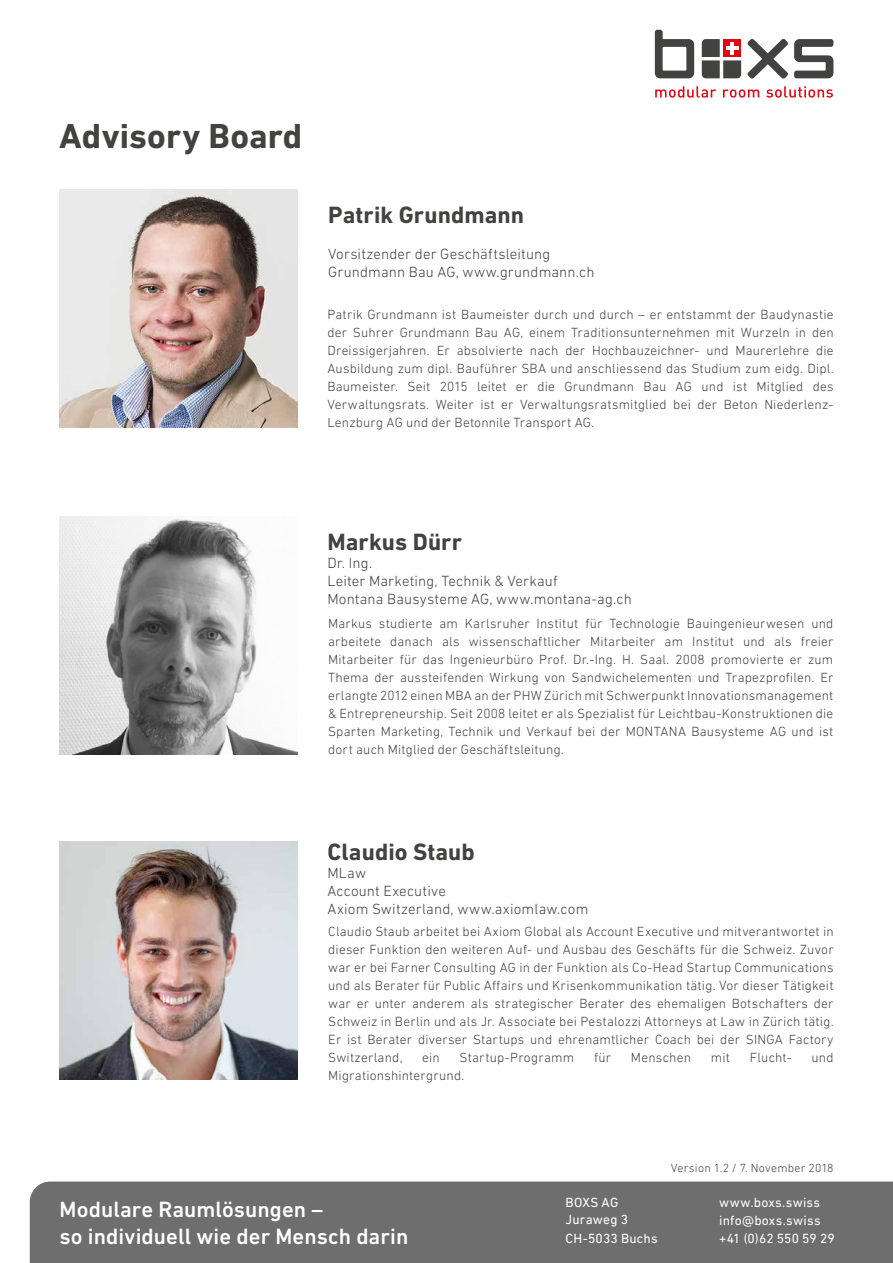
<style>
.page{position:relative;width:893px;height:1263px;background:#fff}
.page>*{position:absolute;margin:0;border:0;box-sizing:border-box;transform-origin:0 0}
.t1{font:700 35.25px "DIN Next LT Pro";letter-spacing:.005em;color:#424241}
.t2{font:700 24px "DIN Next LT Pro";letter-spacing:.005em;color:#424241}
.t3{font:500 22.5px/27px "DIN Next LT Pro";letter-spacing:.005em;color:#fff}
.t4{font:300 15px/18px "DIN Next LT Pro";letter-spacing:.01em;color:#424241}
.t5{font:300 13.5px/18px "DIN Next LT Pro";letter-spacing:.015em;color:#424241;text-align:justify}
.t6{font:13.5px/18px "DIN Next LT Pro";letter-spacing:.015em;color:#fff}
.t7{font:300 12px "DIN Next LT Pro";letter-spacing:.02em;color:#424241}
</style>
<div class="page">
<div style="left:30px;top:1181px;width:863px;height:82px;background:#6f6e6e"></div>
<svg style="left:654px;top:29px;width:180px;height:69px"></svg>
<img style="left:59px;top:189px;width:238px;height:238px">
<img style="left:60px;top:516px;width:237px;height:238px">
<img style="left:60px;top:842px;width:238px;height:238px">
<h1 class="t1" style="left:59px;top:115px;width:245px">Advisory Board</h1>
<h2 class="t2" style="left:328px;top:201px;width:198px">Patrik Grundmann</h2>
<p class="t4" style="left:328px;top:245px;width:268px">Vorsitzender der Geschäftsleitung<br>Grundmann Bau AG, www.grundmann.ch</p>
<p class="t5" style="left:327px;top:305px;width:508px">Patrik Grundmann ist Baumeister durch und durch – er entstammt der Baudynastie der Suhrer Grundmann Bau AG, einem Traditionsunternehmen mit Wurzeln in den Dreissigerjahren. Er absolvierte nach der Hochbauzeichner- und Maurerlehre die Ausbildung zum dipl. Bauführer SBA und anschliessend das Studium zum eidg. Dipl.<br>Baumeister. Seit 2015 leitet er die Grundmann Bau AG und ist Mitglied des Verwaltungsrats. Weiter ist er Verwaltungsratsmitglied bei der Beton Niederlenz-Lenzburg AG und der Betonnile Transport AG.</p>
<h2 class="t2" style="left:327px;top:528px;width:136px">Markus Dürr</h2>
<p class="t4" style="left:327px;top:554px;width:306px">Dr. Ing.<br>Leiter Marketing, Technik &amp; Verkauf<br>Montana Bausysteme AG, www.montana-ag.ch</p>
<p class="t5" style="left:328px;top:614px;width:507px">Markus studierte am Karlsruher Institut für Technologie Bauingenieurwesen und arbeitete danach als wissenschaftlicher Mitarbeiter am Institut und als freier Mitarbeiter für das Ingenieurbüro Prof. Dr.-Ing. H. Saal. 2008 promovierte er zum Thema der aussteifenden Wirkung von Sandwichelementen und Trapezprofilen. Er erlangte 2012 einen MBA an der PHW Zürich mit Schwerpunkt Innovationsmanagement &amp; Entrepreneurship. Seit 2008 leitet er als Spezialist für Leichtbau-Konstruktionen die Sparten Marketing, Technik und Verkauf bei der MONTANA Bausysteme AG und ist dort auch Mitglied der Geschäftsleitung.</p>
<h2 class="t2" style="left:327px;top:838px;width:149px">Claudio Staub</h2>
<p class="t4" style="left:327px;top:863px;width:262px">MLaw<br>Account Executive<br>Axiom Switzerland, www.axiomlaw.com</p>
<p class="t5" style="left:328px;top:922px;width:507px">Claudio Staub arbeitet bei Axiom Global als Account Executive und mitverantwortet in dieser Funktion den weiteren Auf- und Ausbau des Geschäfts für die Schweiz. Zuvor war er bei Farner Consulting AG in der Funktion als Co-Head Startup Communications und als Berater für Public Affairs und Krisenkommunikation tätig. Vor dieser Tätigkeit war er unter anderem als strategischer Berater des ehemaligen Botschafters der Schweiz in Berlin und als Jr. Associate bei Pestalozzi Attorneys at Law in Zürich tätig.<br>Er ist Berater diverser Startups und ehrenamtlicher Coach bei der SINGA Factory Switzerland,</p>
<p class="t5" style="left:422px;top:1048px;width:19px">ein</p>
<p class="t5" style="left:460px;top:1048px;width:116px">Startup-Programm</p>
<p class="t5" style="left:594px;top:1048px;width:19px">für</p>
<p class="t5" style="left:631px;top:1048px;width:62px">Menschen</p>
<p class="t5" style="left:711px;top:1048px;width:21px">mit</p>
<p class="t5" style="left:750px;top:1048px;width:43px">Flucht-</p>
<p class="t5" style="left:811px;top:1048px;width:24px">und</p>
<p class="t5" style="left:328px;top:1066px;width:138px">Migrationshintergrund.</p>
<p class="t7" style="left:671px;top:1160px;width:164px">Version 1.2 / 7. November 2018</p>
<h3 class="t3" style="left:60px;top:1196px;width:350px">Modulare Raumlösungen –<br>so individuell wie der Mensch darin</h3>
<p class="t6" style="left:566px;top:1194px;width:64px;line-height:17.2px">BOXS AG<br>Juraweg 3</p>
<p class="t6" style="left:566px;top:1229px;width:94px">CH-5033 Buchs</p>
<p class="t6" style="left:719px;top:1193px;width:117px">www.boxs.swiss info@boxs.swiss +41 (0)62 550 59 29</p>
</div>
